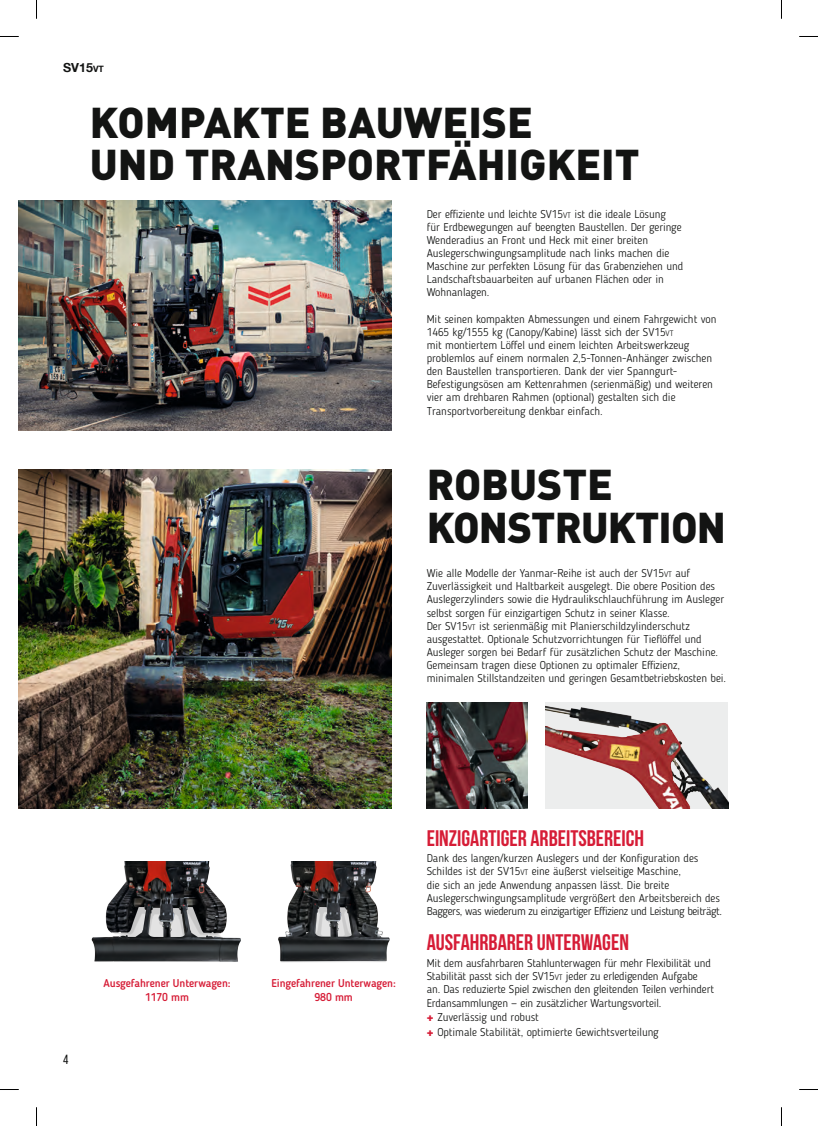
<style>
.page{position:relative;width:818px;height:1126px;background:#fff}
.page>*{position:absolute;margin:0;border:0;box-sizing:border-box;transform-origin:0 0}
.t1{font:900 42.5px/42.5px "DIN Pro";color:#131413}
.t2{font:900 42.5px/42.5px "DIN Pro";letter-spacing:-.02em;color:#131413}
.t3{font:700 22.5px "Bebas Neue";color:#d61c36}
.t4{font:13.25px "Bebas Neue";color:#131413}
.t5{font:700 12.5px "Helvetica Neue LT Com";color:#131413}
.t6{font:300 11.25px/13.1px "Blogger Sans";color:#131413}
.t7{font:500 11.25px/13.8px "Blogger Sans";letter-spacing:-.01em;color:#d61c36;text-align:center}
.s1{font-size:8.75px}
.s2{font-size:7.88px}
.s3{font-family:"Helvetica Neue LT Com";font-weight:900;color:#d61c36}
</style>
<div class="page">
<img style="left:91px;top:861px;width:150px;height:101px">
<img style="left:545px;top:702px;width:182px;height:106px">
<img style="left:426px;top:702px;width:101px;height:106px">
<img style="left:19px;top:470px;width:372px;height:338px">
<img style="left:19px;top:200px;width:372px;height:231px">
<img style="left:278px;top:861px;width:112px;height:102px">
<svg style="left:0;top:36px;width:19px;height:1px"></svg>
<svg style="left:799px;top:36px;width:18px;height:1px"></svg>
<svg style="left:0;top:1089px;width:19px;height:1px"></svg>
<svg style="left:799px;top:1089px;width:18px;height:1px"></svg>
<svg style="left:36px;top:0;width:1px;height:19px"></svg>
<svg style="left:36px;top:1107px;width:1px;height:18px"></svg>
<p class="t5" style="left:63px;top:60px;width:42px">SV15<span class="s1">vt</span></p>
<h1 class="t1" style="left:90px;top:95px;width:551px">KOMPAKTE BAUWEISE<br>UND TRANSPORTFÄHIGKEIT</h1>
<p class="t6" style="left:426px;top:207px;width:258px">Der effiziente und leichte SV15<span class="s2">VT</span> ist die ideale Lösung<br>für Erdbewegungen auf beengten Baustellen. Der geringe Wenderadius an Front und Heck mit einer breiten Auslegerschwingungsamplitude nach links machen die Maschine zur perfekten Lösung für das Grabenziehen und Landschaftsbauarbeiten auf urbanen Flächen oder in Wohnanlagen.</p>
<p class="t6" style="left:426px;top:312px;width:291px">Mit seinen kompakten Abmessungen und einem Fahrgewicht von 1465 kg/1555 kg (Canopy/Kabine) lässt sich der SV15<span class="s2">VT<br></span>mit montiertem Löffel und einem leichten Arbeitswerkzeug problemlos auf einem normalen 2,5-Tonnen-Anhänger zwischen den Baustellen transportieren. Dank der vier Spanngurt-Befestigungsösen am Kettenrahmen (serienmäßig) und weiteren vier am drehbaren Rahmen (optional) gestalten sich die Transportvorbereitung denkbar einfach.</p>
<h1 class="t2" style="left:426px;top:458px;width:301px">ROBUSTE<br>KONSTRUKTION</h1>
<p class="t6" style="left:426px;top:566px;width:301px">Wie alle Modelle der Yanmar-Reihe ist auch der SV15<span class="s2">VT</span> auf Zuverlässigkeit und Haltbarkeit ausgelegt. Die obere Position des Auslegerzylinders sowie die Hydraulikschlauchführung im Ausleger selbst sorgen für einzigartigen Schutz in seiner Klasse.<br>Der SV15<span class="s2">VT</span> ist serienmäßig mit Planierschildzylinderschutz ausgestattet. Optionale Schutzvorrichtungen für Tieflöffel und Ausleger sorgen bei Bedarf für zusätzlichen Schutz der Maschine.<br>Gemeinsam tragen diese Optionen zu optimaler Effizienz, minimalen Stillstandzeiten und geringen Gesamtbetriebskosten bei.</p>
<p class="t4" style="left:63px;top:1052px;width:7px">4</p>
<p class="t7" style="left:103px;top:975px;width:128px">Ausgefahrener Unterwagen:<br>1170 mm</p>
<p class="t7" style="left:271px;top:975px;width:126px">Eingefahrener Unterwagen:<br>980 mm</p>
<h2 class="t3" style="left:426px;top:825px;width:219px">EINZIGARTIGER ARBEITSBEREICH</h2>
<p class="t6" style="left:426px;top:851px;width:297px">Dank des langen/kurzen Auslegers und der Konfiguration des Schildes ist der SV15<span class="s2">VT</span> eine äußerst vielseitige Maschine,<br>die sich an jede Anwendung anpassen lässt. Die breite Auslegerschwingungsamplitude vergrößert den Arbeitsbereich des Baggers, was wiederum zu einzigartiger Effizienz und Leistung beiträgt.</p>
<h2 class="t3" style="left:426px;top:930px;width:203px">AUSFAHRBARER UNTERWAGEN</h2>
<p class="t6" style="left:426px;top:956px;width:288px">Mit dem ausfahrbaren Stahlunterwagen für mehr Flexibilität und Stabilität passt sich der SV15<span class="s2">VT</span> jeder zu erledigenden Aufgabe an. Das reduzierte Spiel zwischen den gleitenden Teilen verhindert Erdansammlungen — ein zusätzlicher Wartungsvorteil.</p>
<p class="t6" style="left:426px;top:1009px;width:233px;line-height:14.9px"><span class="s3">+</span> Zuverlässig und robust<br><span class="s3">+</span> Optimale Stabilität, optimierte Gewichtsverteilung</p>
</div>
